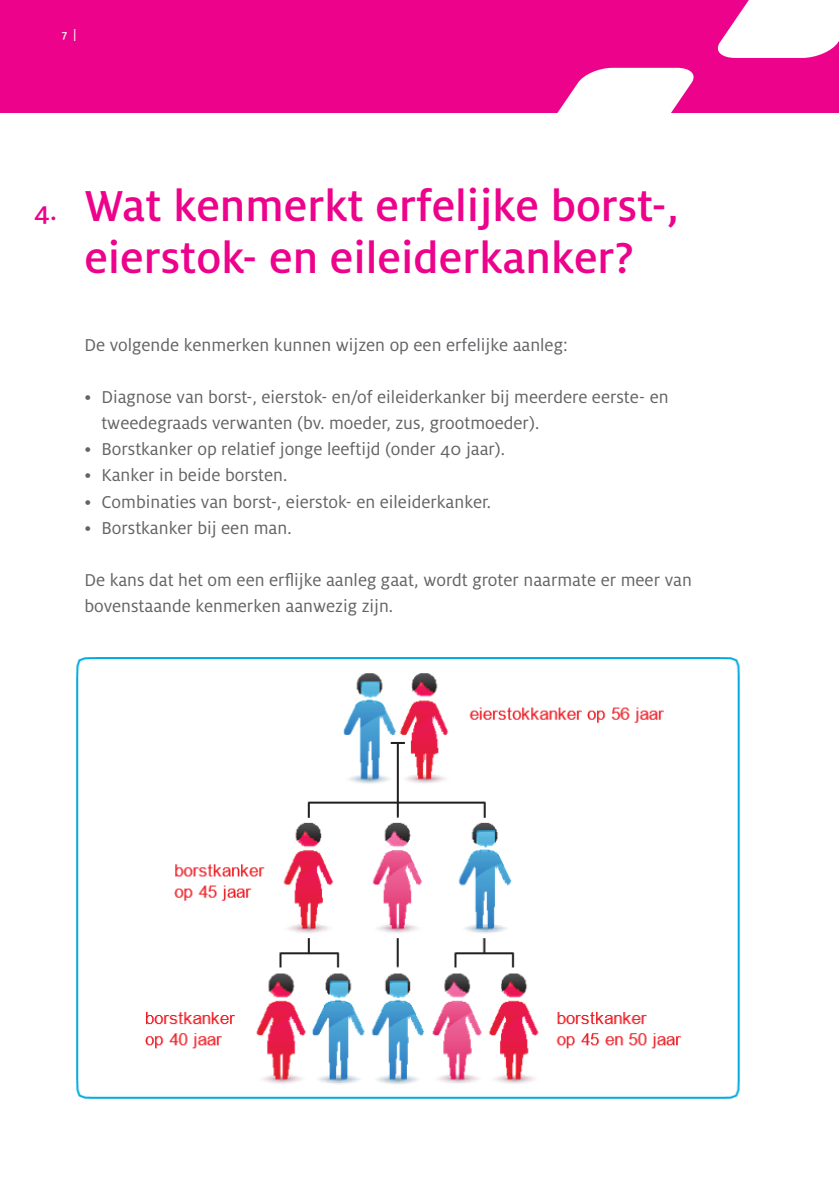
<style>
.page{position:relative;width:839px;height:1191px;background:#fff}
.page>*{position:absolute;margin:0;border:0;box-sizing:border-box;transform-origin:0 0}
._3_-_Hoofdtitel{font:500 48px/52px "Milo OT";color:#ed028c}
._3_-_Nummering_-_hoo{font:500 28px "Milo OT";color:#ed028c}
._4_-_Opsomming_-_niv{font:19px/26px "Milo OT";color:#636366}
.Body-tekst{font:19px "Milo OT";color:#636366}
.t1{font:500 12px "Milo OT";color:#fff}
</style>
<div class="page">
<div style="left:0;top:0;width:839px;height:113px;background:#ed028c"></div>
<svg style="left:557px;top:68px;width:137px;height:45px"></svg>
<img style="left:76px;top:657px;width:664px;height:442px">
<svg style="left:717px;top:0;width:122px;height:58px;background:#fcdcef"></svg>
<p class="t1" style="left:62px;top:28px;width:16px">7 |</p>
<p class="_3_-_Nummering_-_hoo" style="left:34px;top:196px;width:25px">4.</p>
<p class="_3_-_Hoofdtitel" style="left:84px;top:181px;width:596px">Wat kenmerkt erfelijke borst-, eierstok- en eileiderkanker?</p>
<p class="Body-tekst" style="left:84px;top:335px;width:485px">De volgende kenmerken kunnen wijzen op een erfelijke aanleg:</p>
<p class="_4_-_Opsomming_-_niv" style="left:84px;top:385px;width:586px">• Diagnose van borst-, eierstok- en/of eileiderkanker bij meerdere eerste- en</p>
<p class="_4_-_Opsomming_-_niv" style="left:101px;top:411px;width:439px">tweedegraads verwanten (bv. moeder, zus, grootmoeder).</p>
<p class="_4_-_Opsomming_-_niv" style="left:84px;top:437px;width:422px">• Borstkanker op relatief jonge leeftijd (onder 40 jaar).</p>
<p class="_4_-_Opsomming_-_niv" style="left:84px;top:463px;width:204px">• Kanker in beide borsten.</p>
<p class="_4_-_Opsomming_-_niv" style="left:84px;top:489px;width:408px">• Combinaties van borst-, eierstok- en eileiderkanker.</p>
<p class="_4_-_Opsomming_-_niv" style="left:84px;top:515px;width:209px">• Borstkanker bij een man.</p>
<p class="_4_-_Opsomming_-_niv" style="left:84px;top:567px;width:609px">De kans dat het om een erflijke aanleg gaat, wordt groter naarmate er meer van bovenstaande kenmerken aanwezig zijn.</p>
</div>
